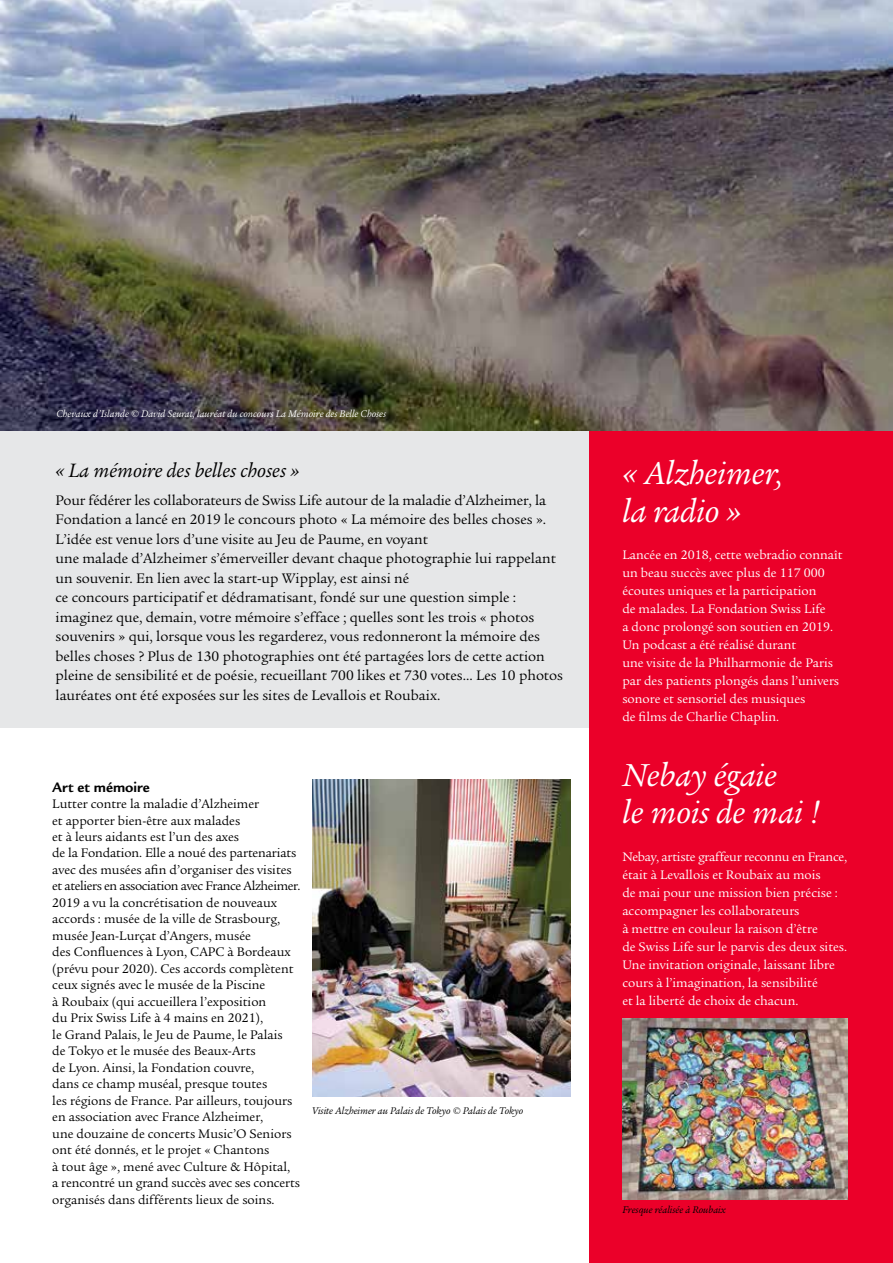
<style>
.page{position:relative;width:893px;height:1263px;background:#fff}
.page>*{position:absolute;margin:0;border:0;box-sizing:border-box;transform-origin:0 0}
.t1{font:italic 34.5px/37.5px "Legacy Serif LT";color:#fff}
.t2{font:italic 21px "Legacy Serif LT";color:#000}
.t3{font:15px/19.5px "Legacy Serif LT";color:#000}
.t4{font:700 15px "Legacy Sans LT";color:#000}
.t5{font:13.5px/16.5px "Legacy Serif LT";color:#000}
.t6{font:13.5px/18px "Legacy Serif LT";color:#fff}
.t7{font:italic 10.5px "Legacy Serif LT";color:#fff}
.t8{font:italic 10.5px "Legacy Serif LT";color:#000}
</style>
<div class="page">
<div style="left:0;top:427px;width:590px;height:301px;background:#e6e7e8"></div>
<div style="left:590px;top:0;width:303px;height:1263px;background:#eb0029"></div>
<img style="left:0;top:0;width:893px;height:430px">
<img style="left:622px;top:1018px;width:225px;height:181px">
<img style="left:312px;top:779px;width:259px;height:317px">
<p class="t7" style="left:56px;top:408px;width:331px">Chevaux d’Islande © David Seurat, lauréat du concours La Mémoire des Belle Choses</p>
<h2 class="t2" style="left:56px;top:458px;width:245px">« La mémoire des belles choses »</h2>
<p class="t3" style="left:56px;top:490px;width:509px">Pour fédérer les collaborateurs de Swiss Life autour de la maladie d’Alzheimer, la Fondation a lancé en 2019 le concours photo « La mémoire des belles choses ».<br>L’idée est venue lors d’une visite au Jeu de Paume, en voyant<br>une malade d’Alzheimer s’émerveiller devant chaque photographie lui rappelant un souvenir. En lien avec la start-up Wipplay, est ainsi né<br>ce concours participatif et dédramatisant, fondé sur une question simple : imaginez que, demain, votre mémoire s’efface ; quelles sont les trois « photos souvenirs » qui, lorsque vous les regarderez, vous redonneront la mémoire des belles choses ? Plus de 130 photographies ont été partagées lors de cette action pleine de sensibilité et de poésie, recueillant 700 likes et 730 votes… Les 10 photos lauréates ont été exposées sur les sites de Levallois et Roubaix.</p>
<p class="t4" style="left:52px;top:778px;width:99px">Art et mémoire</p>
<p class="t5" style="left:52px;top:796px;width:250px">Lutter contre la maladie d’Alzheimer<br>et apporter bien-être aux malades<br>et à leurs aidants est l’un des axes<br>de la Fondation. Elle a noué des partenariats avec des musées afin d’organiser des visites et ateliers en association avec France Alzheimer.<br>2019 a vu la concrétisation de nouveaux accords : musée de la ville de Strasbourg, musée Jean-Lurçat d’Angers, musée<br>des Confluences à Lyon, CAPC à Bordeaux (prévu pour 2020). Ces accords complètent ceux signés avec le musée de la Piscine<br>à Roubaix (qui accueillera l’exposition<br>du Prix Swiss Life à 4 mains en 2021),<br>le Grand Palais, le Jeu de Paume, le Palais<br>de Tokyo et le musée des Beaux-Arts<br>de Lyon. Ainsi, la Fondation couvre,<br>dans ce champ muséal, presque toutes<br>les régions de France. Par ailleurs, toujours en association avec France Alzheimer,<br>une douzaine de concerts Music’O Seniors ont été donnés, et le projet « Chantons<br>à tout âge », mené avec Culture &amp; Hôpital,<br>a rencontré un grand succès avec ses concerts organisés dans différents lieux de soins.</p>
<p class="t8" style="left:312px;top:1105px;width:213px">Visite Alzheimer au Palais de Tokyo © Palais de Tokyo</p>
<h1 class="t1" style="left:622px;top:455px;width:163px">« Alzheimer, la radio »</h1>
<p class="t6" style="left:622px;top:546px;width:222px">Lancée en 2018, cette webradio connaît un beau succès avec plus de 117 000 écoutes uniques et la participation<br>de malades. La Fondation Swiss Life<br>a donc prolongé son soutien en 2019.<br>Un podcast a été réalisé durant<br>une visite de la Philharmonie de Paris par des patients plongés dans l’univers sonore et sensoriel des musiques<br>de films de Charlie Chaplin.</p>
<h1 class="t1" style="left:622px;top:756px;width:200px">Nebay égaie<br>le mois de mai !</h1>
<p class="t6" style="left:622px;top:848px;width:226px">Nebay, artiste graffeur reconnu en France, était à Levallois et Roubaix au mois<br>de mai pour une mission bien précise : accompagner les collaborateurs<br>à mettre en couleur la raison d’être<br>de Swiss Life sur le parvis des deux sites.<br>Une invitation originale, laissant libre cours à l’imagination, la sensibilité<br>et la liberté de choix de chacun.</p>
<p class="t8" style="left:622px;top:1203px;width:105px">Fresque réalisée à Roubaix</p>
</div>
